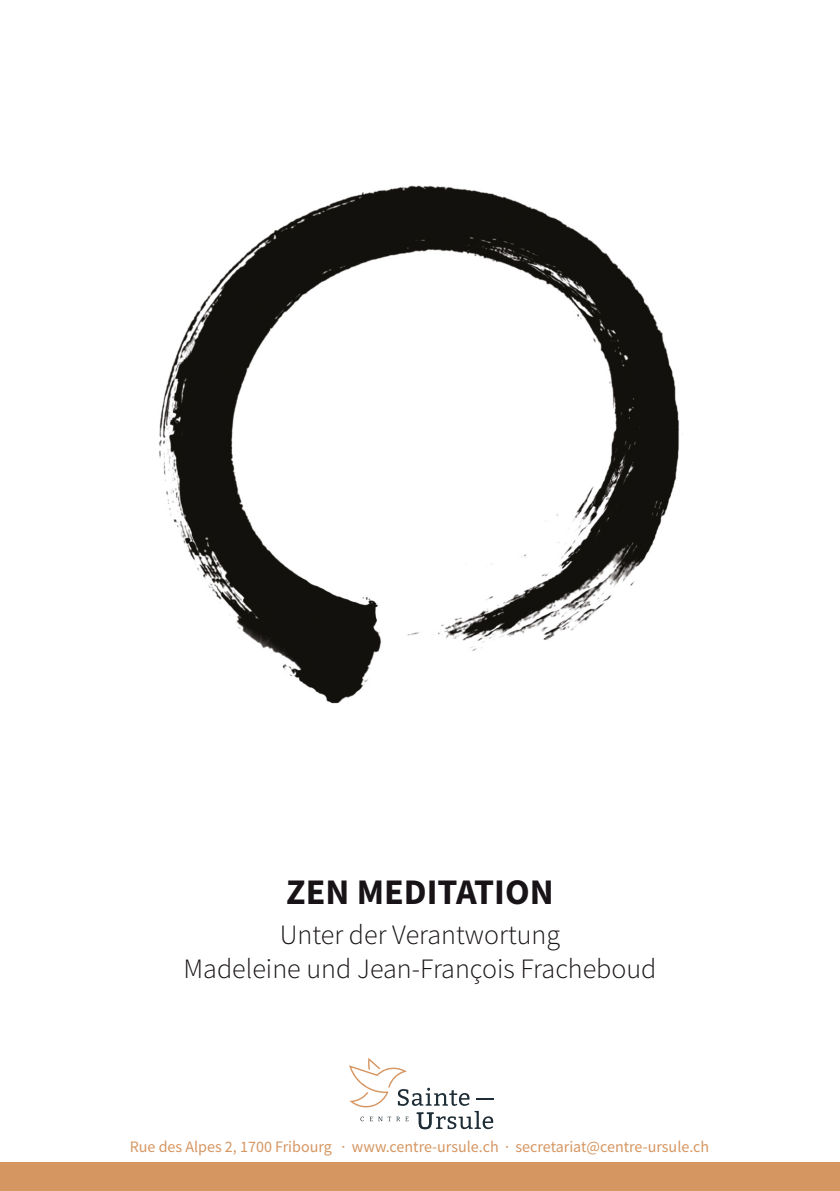
<style>
.page{position:relative;width:840px;height:1191px;background:#fff}
.page>*{position:absolute;margin:0;border:0;box-sizing:border-box;transform-origin:0 0}
.t1{font:700 36px "Source Sans Pro";color:#181317}
.t2{font:300 28px/34px "Source Sans Pro";color:#181317;text-align:center}
.t3{font:16px "Source Sans Pro";color:#d69662}
</style>
<div class="page">
<img style="left:159px;top:185px;width:520px;height:519px">
<div style="left:0;top:1162px;width:839px;height:29px;background:#d69662"></div>
<svg style="left:349px;top:1058px;width:144px;height:71px"></svg>
<h1 class="t1" style="left:286px;top:877px;width:269px">ZEN MEDITATION</h1>
<h2 class="t2" style="left:183px;top:920px;width:474px">Unter der Verantwortung<br>Madeleine und Jean-François Fracheboud</h2>
<p class="t3" style="left:130px;top:1139px;width:580px">Rue des Alpes 2, 1700 Fribourg · www.centre-ursule.ch · secretariat@centre-ursule.ch</p>
</div>
